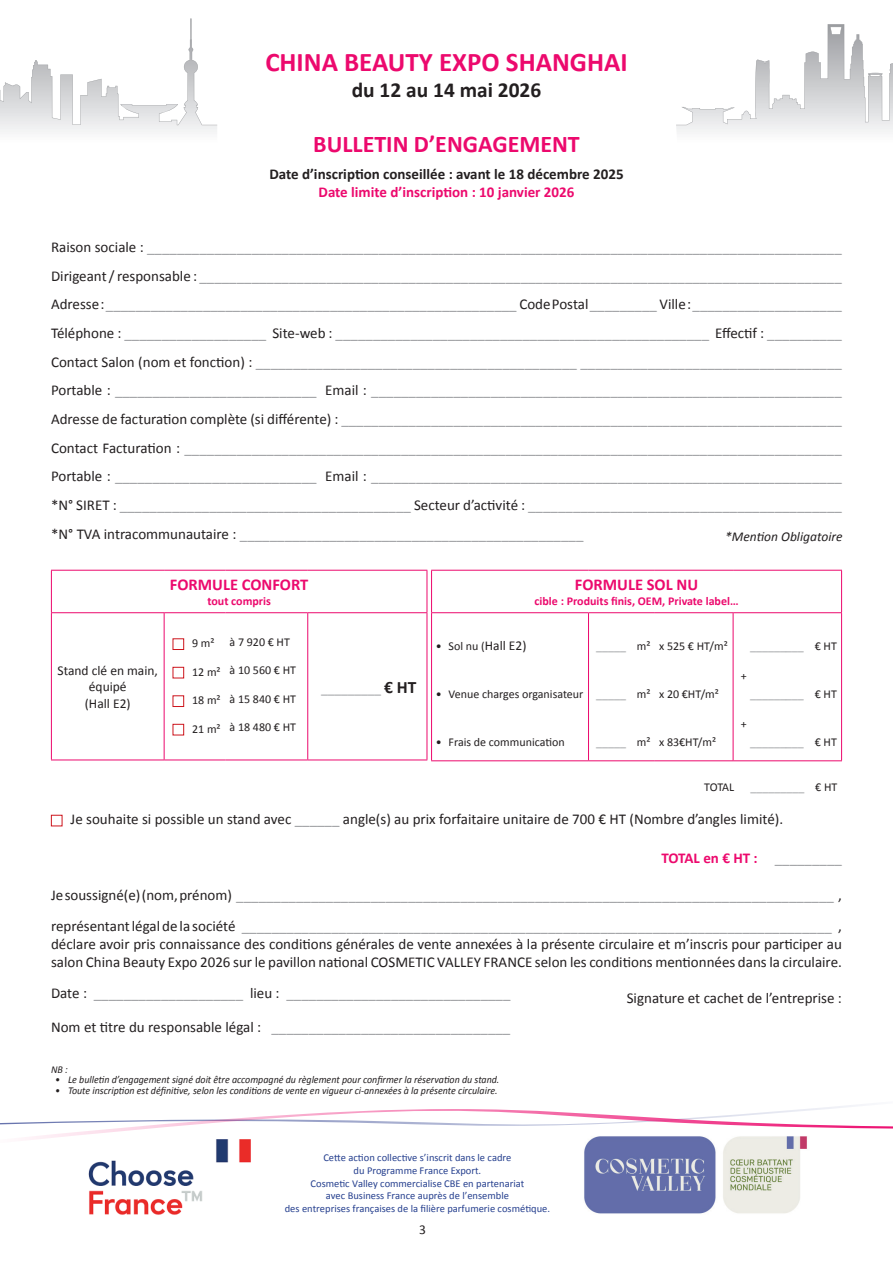
<style>
.page{position:relative;width:893px;height:1263px;background:#fff}
.page>*{position:absolute;margin:0;border:0;box-sizing:border-box;transform-origin:0 0}
.t1{font:700 27px "Calibri";color:#ec096d}
.t2{font:700 24px "Calibri";color:#ec096d}
.t3{font:700 21.45px "Calibri";color:#231f20}
.t4{font:700 16.5px "Calibri";color:#ec096d}
.t5{font:15px/28.7px "Calibri";color:#939598;text-align:justify}
.t6{font:15px/18px "Calibri";color:#231f20}
.t7{font:700 15px "Calibri";color:#ec096d}
.t8{font:700 15px "Calibri";color:#231f20}
.t9{font:13.5px/16.2px "Calibri";color:#231f20;text-align:center}
.t10{font:italic 13.5px "Calibri";color:#231f20}
.t11{font:13.35px "Calibri";color:#939598}
.t12{font:12px "Calibri";color:#231f20}
.t13{font:12px "Calibri";color:#939598}
.t14{font:700 12px "Calibri";color:#ec096d}
.t15{font:10.5px/12.6px "Calibri";color:#253f8e;text-align:center}
.t16{font:italic 10.5px "Calibri";color:#231f20;scale:.95 1}
.s1{color:#231f20}
.s2{font-weight:700;font-size:17.4px;color:#231f20}
.s3{font-size:13.5px}
.s4{color:#939598}
.s5{font-weight:400;color:#939598}
</style>
<div class="page">
<img style="left:584px;top:1143px;width:223px;height:71px">
<img style="left:89px;top:1143px;width:162px;height:72px">
<svg style="left:0;top:1104px;width:893px;height:39px"></svg>
<svg style="left:0;top:18px;width:217px;height:107px"></svg>
<svg style="left:676px;top:24px;width:217px;height:101px"></svg>
<div style="left:51px;top:815px;width:11px;height:11px;border:1px solid #cd151d"></div>
<hr style="left:431px;top:570px;width:157px;height:1px;background:#ec096d">
<hr style="left:431px;top:571px;width:1px;height:41px;background:#ec096d">
<hr style="left:588px;top:570px;width:67px;height:1px;background:#ec096d">
<hr style="left:655px;top:570px;width:78px;height:1px;background:#ec096d">
<hr style="left:733px;top:570px;width:109px;height:1px;background:#ec096d">
<hr style="left:841px;top:571px;width:1px;height:41px;background:#ec096d">
<hr style="left:431px;top:612px;width:157px;height:1px;background:#ec096d">
<hr style="left:431px;top:613px;width:1px;height:147px;background:#ec096d">
<hr style="left:588px;top:612px;width:67px;height:1px;background:#ec096d">
<hr style="left:588px;top:613px;width:1px;height:147px;background:#ec096d">
<hr style="left:655px;top:612px;width:78px;height:1px;background:#ec096d">
<hr style="left:733px;top:612px;width:109px;height:1px;background:#ec096d">
<hr style="left:733px;top:613px;width:1px;height:147px;background:#ec096d">
<hr style="left:841px;top:613px;width:1px;height:147px;background:#ec096d">
<hr style="left:431px;top:760px;width:157px;height:1px;background:#ec096d">
<hr style="left:588px;top:760px;width:67px;height:1px;background:#ec096d">
<hr style="left:655px;top:760px;width:78px;height:1px;background:#ec096d">
<hr style="left:733px;top:760px;width:109px;height:1px;background:#ec096d">
<hr style="left:51px;top:570px;width:113px;height:1px;background:#ec096d">
<hr style="left:51px;top:571px;width:1px;height:41px;background:#ec096d">
<hr style="left:164px;top:570px;width:61px;height:1px;background:#ec096d">
<hr style="left:225px;top:570px;width:83px;height:1px;background:#ec096d">
<hr style="left:308px;top:570px;width:119px;height:1px;background:#ec096d">
<hr style="left:427px;top:571px;width:1px;height:41px;background:#ec096d">
<hr style="left:51px;top:612px;width:113px;height:1px;background:#ec096d">
<hr style="left:51px;top:613px;width:1px;height:147px;background:#ec096d">
<hr style="left:164px;top:612px;width:61px;height:1px;background:#ec096d">
<hr style="left:164px;top:613px;width:1px;height:147px;background:#ec096d">
<hr style="left:225px;top:612px;width:83px;height:1px;background:#ec096d">
<hr style="left:308px;top:612px;width:119px;height:1px;background:#ec096d">
<hr style="left:307px;top:613px;width:1px;height:147px;background:#ec096d">
<hr style="left:427px;top:613px;width:1px;height:147px;background:#ec096d">
<hr style="left:51px;top:760px;width:113px;height:1px;background:#ec096d">
<hr style="left:164px;top:760px;width:61px;height:1px;background:#ec096d">
<hr style="left:225px;top:760px;width:83px;height:1px;background:#ec096d">
<hr style="left:308px;top:760px;width:119px;height:1px;background:#ec096d">
<div style="left:173px;top:638px;width:11px;height:12px;border:1px solid #cd151d"></div>
<div style="left:173px;top:667px;width:11px;height:11px;border:1px solid #cd151d"></div>
<div style="left:173px;top:695px;width:11px;height:12px;border:1px solid #cd151d"></div>
<div style="left:173px;top:724px;width:11px;height:11px;border:1px solid #cd151d"></div>
<h1 class="t1" style="left:265px;top:46px;width:364px">CHINA BEAUTY EXPO SHANGHAI</h1>
<h3 class="t3" style="left:352px;top:77px;width:191px">du 12 au 14 mai 2026</h3>
<h2 class="t2" style="left:313px;top:129px;width:268px">BULLETIN D’ENGAGEMENT</h2>
<p class="t8" style="left:269px;top:165px;width:356px">Date d’inscription conseillée : avant le 18 décembre 2025</p>
<p class="t7" style="left:319px;top:183px;width:257px">Date limite d’inscription : 10 janvier 2026</p>
<p class="t5" style="left:51px;top:232px;width:792px"><span class="s1">Raison sociale :</span> _____________________________________________________________________________________________ <span class="s1">Dirigeant / responsable :</span> ______________________________________________________________________________________ <span class="s1">Adresse :</span> _______________________________________________________ <span class="s1">Code Postal</span> _________ <span class="s1">Ville :</span> ____________________ <span class="s1">Téléphone :</span> ___________________ <span class="s1">Site-web :</span> __________________________________________________ <span class="s1">Effectif :</span> __________ <span class="s1">Contact Salon (nom et fonction) :</span> ___________________________________________ ___________________________________ <span class="s1">Portable :</span> ___________________________ <span class="s1">Email :</span> _______________________________________________________________ <span class="s1">Adresse de facturation complète (si différente) :</span> ___________________________________________________________________ <span class="s1">Contact Facturation :</span> ________________________________________________________________________________________ <span class="s1">Portable :</span> ___________________________ <span class="s1">Email :</span> _______________________________________________________________ <span class="s1">*N° SIRET :</span> _______________________________________ <span class="s1">Secteur d’activité :</span> __________________________________________ <span class="s1">*N° TVA intracommunautaire :</span> ______________________________________________</p>
<p class="t10" style="left:725px;top:528px;width:119px">*Mention Obligatoire</p>
<p class="t9" style="left:58px;top:662px;width:102px">Stand clé en main, équipé<br>(Hall E2)</p>
<p class="t4" style="left:170px;top:575px;width:140px">FORMULE CONFORT</p>
<p class="t14" style="left:207px;top:593px;width:65px">tout compris</p>
<p class="t12" style="left:192px;top:636px;width:24px">9 m²</p>
<p class="t12" style="left:192px;top:664px;width:30px">12 m²</p>
<p class="t12" style="left:192px;top:693px;width:30px">18 m²</p>
<p class="t12" style="left:192px;top:721px;width:30px">21 m²</p>
<p class="t12" style="left:230px;top:634px;width:62px">à 7 920 € HT</p>
<p class="t12" style="left:230px;top:663px;width:68px">à 10 560 € HT</p>
<p class="t12" style="left:230px;top:691px;width:68px">à 15 840 € HT</p>
<p class="t12" style="left:230px;top:720px;width:68px">à 18 480 € HT</p>
<p class="t11" style="left:321px;top:680px;width:97px">_________ <span class="s2">€ HT</span></p>
<p class="t4" style="left:575px;top:575px;width:125px">FORMULE SOL NU</p>
<p class="t14" style="left:535px;top:593px;width:205px">cible : Produits finis, OEM, Private label…</p>
<p class="t12" style="left:436px;top:638px;width:92px">• Sol nu (<span class="s3">Hall E2)</span></p>
<p class="t12" style="left:436px;top:686px;width:149px">• Venue charges organisateur</p>
<p class="t12" style="left:436px;top:734px;width:130px">• Frais de communication</p>
<p class="t13" style="left:596px;top:638px;width:56px">_____ <span class="s1">m²</span></p>
<p class="t13" style="left:596px;top:686px;width:56px">_____ <span class="s1">m²</span></p>
<p class="t13" style="left:596px;top:734px;width:56px">_____ <span class="s1">m²</span></p>
<p class="t12" style="left:659px;top:638px;width:70px">x 525 € HT/m²</p>
<p class="t12" style="left:659px;top:686px;width:61px">x 20 €HT/m²</p>
<p class="t12" style="left:659px;top:734px;width:59px">x 83€HT/m²</p>
<p class="t13" style="left:750px;top:638px;width:88px">_________ <span class="s1">€ HT</span></p>
<p class="t12" style="left:741px;top:668px;width:7px">+</p>
<p class="t13" style="left:750px;top:686px;width:88px">_________ <span class="s1">€ HT</span></p>
<p class="t12" style="left:741px;top:716px;width:7px">+</p>
<p class="t13" style="left:750px;top:734px;width:88px">_________ <span class="s1">€ HT</span></p>
<p class="t12" style="left:704px;top:779px;width:32px">TOTAL</p>
<p class="t13" style="left:751px;top:779px;width:88px">_________ <span class="s1">€ HT</span></p>
<p class="t6" style="left:71px;top:809px;width:714px">Je souhaite si possible un stand avec <span class="s4">______</span> angle(s) au prix forfaitaire unitaire de 700 € HT (Nombre d’angles limité).</p>
<p class="t7" style="left:661px;top:849px;width:182px">TOTAL en € HT : <span class="s5">_________</span></p>
<p class="t5" style="left:51px;top:879px;width:792px;line-height:30.8px"><span class="s1">Je soussigné(e) (nom, prénom)</span> ________________________________________________________________________________ <span class="s1">, représentant légal de la société</span> _______________________________________________________________________________ <span class="s1">,</span></p>
<p class="t6" style="left:51px;top:934px;width:792px">déclare avoir pris connaissance des conditions générales de vente annexées à la présente circulaire et m’inscris pour participer au salon China Beauty Expo 2026 sur le pavillon national COSMETIC VALLEY FRANCE selon les conditions mentionnées dans la circulaire.</p>
<p class="t5" style="left:51px;top:978px;width:461px"><span class="s1">Date :</span> ____________________ <span class="s1">lieu :</span> ______________________________</p>
<p class="t5" style="left:51px;top:1012px;width:461px"><span class="s1">Nom et titre du responsable légal :</span> ________________________________</p>
<p class="t6" style="left:627px;top:988px;width:217px">Signature et cachet de l’entreprise :</p>
<p class="t16" style="left:51px;top:1063px;width:19px">NB :</p>
<p class="t16" style="left:55px;top:1073px;width:469px">• Le bulletin d’engagement signé doit être accompagné du règlement pour confirmer la réservation du stand.</p>
<p class="t16" style="left:55px;top:1084px;width:467px">• Toute inscription est définitive, selon les conditions de vente en vigueur ci-annexées à la présente circulaire.</p>
<p class="t15" style="left:285px;top:1151px;width:267px">Cette action collective s’inscrit dans le cadre<br>du Programme France Export.<br>Cosmetic Valley commercialise CBE en partenariat<br>avec Business France auprès de l’ensemble<br>des entreprises françaises de la filière parfumerie cosmétique.</p>
<p class="t9" style="left:419px;top:1221px;width:8px">3</p>
</div>
